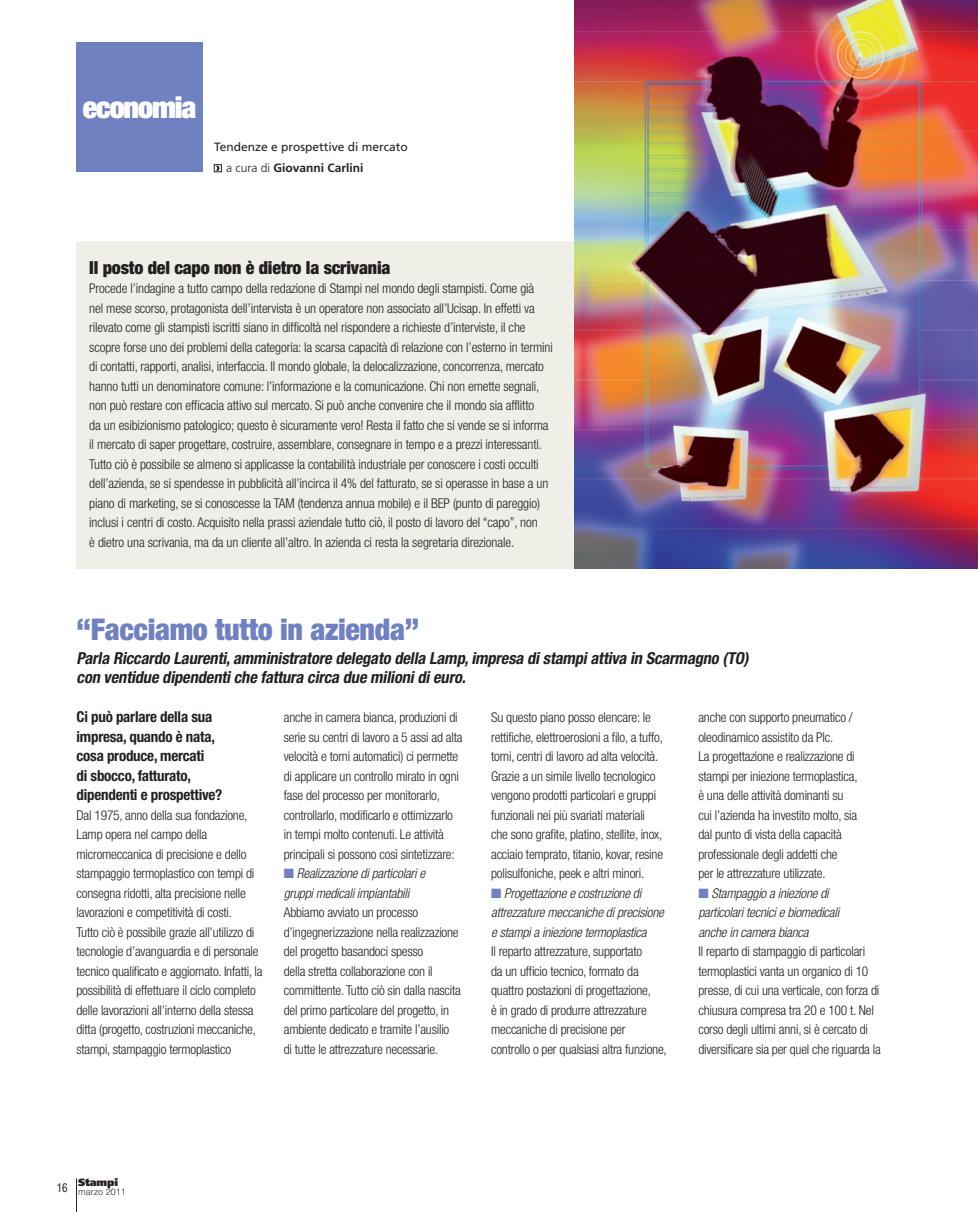
<style>
.page{position:relative;width:978px;height:1212px;background:#fff}
.page>*{position:absolute;margin:0;border:0;box-sizing:border-box;transform-origin:0 0}
.t1{font:900 condensed 30px "Helvetica Neue LT Std";letter-spacing:-.01em;color:#6f81c0}
.t2{font:900 condensed 30px "Helvetica Neue LT Std";letter-spacing:-.035em;color:#fff}
.t3{font:900 condensed 18px "Helvetica Neue LT Std";letter-spacing:-.01em;color:#231f20}
.t4{font:italic 700 condensed 16.5px/19.5px "Helvetica Neue LT Std";color:#231f20}
.t5{font:700 condensed 15px/19.5px "Helvetica Neue LT Std";letter-spacing:-.015em;color:#231f20}
.t6{font:300 condensed 13.5px/19.5px "Helvetica Neue LT Std";letter-spacing:-.015em;color:#231f20}
.t7{font:italic 300 condensed 13.5px/19.5px "Helvetica Neue LT Std";letter-spacing:-.015em;color:#231f20}
.t8{font:12px/21.5px "Frutiger LT Std";color:#231f20}
.t9{font:900 10.5px "Frutiger LT Std";letter-spacing:-.015em;color:#231f20}
.t10{font:300 9px "Helvetica LT Std";color:#231f20}
.s1{font-weight:300}
.s2{font-weight:700}
.s3{color:#6f81c0}
</style>
<div class="page">
<div style="left:77px;top:241px;width:498px;height:327px;background:#f0efe7"></div>
<div style="left:77px;top:43px;width:126px;height:129px;background:#6f81c0"></div>
<svg style="left:214px;top:164px;width:8px;height:8px"></svg>
<hr style="left:76px;top:1178px;width:1px;height:34px;background:#231f20">
<img style="left:575px;top:0;width:403px;height:568px">
<h1 class="t2" style="left:83px;top:88px;width:115px">economia</h1>
<p class="t8" style="left:226px;top:136px;width:183px;text-indent:-12px">Tendenze e prospettive di mercato <span class="s1">a cura di</span> <span class="s2">Giovanni Carlini</span></p>
<h2 class="t3" style="left:89px;top:256px;width:303px">Il posto del capo non è dietro la scrivania</h2>
<p class="t6" style="left:89px;top:279px;width:465px">Procede l’indagine a tutto campo della redazione di Stampi nel mondo degli stampisti. Come già<br>nel mese scorso, protagonista dell’intervista è un operatore non associato all’Ucisap. In effetti va rilevato come gli stampisti iscritti siano in difficoltà nel rispondere a richieste d’interviste, il che scopre forse uno dei problemi della categoria: la scarsa capacità di relazione con l’esterno in termini di contatti, rapporti, analisi, interfaccia. Il mondo globale, la delocalizzazione, concorrenza, mercato hanno tutti un denominatore comune: l’informazione e la comunicazione. Chi non emette segnali, non può restare con efficacia attivo sul mercato. Si può anche convenire che il mondo sia afflitto<br>da un esibizionismo patologico; questo è sicuramente vero! Resta il fatto che si vende se si informa il mercato di saper progettare, costruire, assemblare, consegnare in tempo e a prezzi interessanti.<br>Tutto ciò è possibile se almeno si applicasse la contabilità industriale per conoscere i costi occulti dell’azienda, se si spendesse in pubblicità all’incirca il 4% del fatturato, se si operasse in base a un piano di marketing, se si conoscesse la TAM (tendenza annua mobile) e il BEP (punto di pareggio) inclusi i centri di costo. Acquisito nella prassi aziendale tutto ciò, il posto di lavoro del “capo”, non<br>è dietro una scrivania, ma da un cliente all’altro. In azienda ci resta la segretaria direzionale.</p>
<h1 class="t1" style="left:77px;top:611px;width:344px">“Facciamo tutto in azienda”</h1>
<p class="t4" style="left:77px;top:648px;width:674px">Parla Riccardo Laurenti,amministratore delegato della Lamp,impresa distampiattiva in Scarmagno (TO) con ventidue dipendentiche fattura circa due milionidieuro.</p>
<p class="t6" style="left:284px;top:708px;width:180px">anche in camera bianca, produzioni di serie su centri di lavoro a 5 assi ad alta velocità e torni automatici) ci permette di applicare un controllo mirato in ogni fase del processo per monitorarlo, controllarlo, modificarlo e ottimizzarlo in tempi molto contenuti. Le attività principali si possono così sintetizzare:</p>
<p class="t7" style="left:284px;top:864px;width:143px"><span class="s3">■</span> Realizzazione di particolari e gruppi medicali impiantabili</p>
<p class="t6" style="left:284px;top:903px;width:179px">Abbiamo avviato un processo d’ingegnerizzazione nella realizzazione del progetto basandoci spesso<br>della stretta collaborazione con il committente. Tutto ciò sin dalla nascita del primo particolare del progetto, in ambiente dedicato e tramite l’ausilio di tutte le attrezzature necessarie.</p>
<p class="t5" style="left:77px;top:707px;width:147px">Ci può parlare della sua impresa, quando è nata, cosa produce, mercati<br>di sbocco, fatturato, dipendenti e prospettive?</p>
<p class="t6" style="left:77px;top:805px;width:188px">Dal 1975, anno della sua fondazione, Lamp opera nel campo della micromeccanica di precisione e dello stampaggio termoplastico con tempi di consegna ridotti, alta precisione nelle lavorazioni e competitività di costi.<br>Tutto ciò è possibile grazie all’utilizzo di tecnologie d’avanguardia e di personale tecnico qualificato e aggiornato. Infatti, la possibilità di effettuare il ciclo completo delle lavorazioni all’interno della stessa ditta (progetto, costruzioni meccaniche, stampi, stampaggio termoplastico</p>
<p class="t6" style="left:698px;top:707px;width:161px">anche con supporto pneumatico / oleodinamico assistito da Plc.<br>La progettazione e realizzazione di stampi per iniezione termoplastica, è una delle attività dominanti su cui l’azienda ha investito molto, sia dal punto di vista della capacità professionale degli addetti che<br>per le attrezzature utilizzate.</p>
<p class="t7" style="left:698px;top:883px;width:142px"><span class="s3">■</span> Stampaggio a iniezione di particolari tecnici e biomedicali anche in camera bianca</p>
<p class="t6" style="left:698px;top:941px;width:184px">Il reparto di stampaggio di particolari termoplastici vanta un organico di 10 presse, di cui una verticale, con forza di chiusura compresa tra 20 e 100 t. Nel corso degli ultimi anni, si è cercato di diversificare sia per quel che riguarda la</p>
<p class="t6" style="left:491px;top:707px;width:173px">Su questo piano posso elencare: le rettifiche, elettroerosioni a filo, a tuffo, torni, centri di lavoro ad alta velocità.<br>Grazie a un simile livello tecnologico vengono prodotti particolari e gruppi funzionali nei più svariati materiali che sono grafite, platino, stellite, inox, acciaio temprato, titanio, kovar, resine polisulfoniche, peek e altri minori.</p>
<p class="t7" style="left:491px;top:883px;width:174px"><span class="s3">■</span> Progettazione e costruzione di attrezzature meccaniche di precisione e stampi a iniezione termoplastica</p>
<p class="t6" style="left:491px;top:941px;width:177px">Il reparto attrezzature, supportato<br>da un ufficio tecnico, formato da quattro postazioni di progettazione,<br>è in grado di produrre attrezzature meccaniche di precisione per controllo o per qualsiasi altra funzione,</p>
<p class="t9" style="left:78px;top:1176px;width:41px">Stampi</p>
<p class="t10" style="left:57px;top:1186px;width:70px"><sup>16</sup> marzo 2011</p>
</div>
